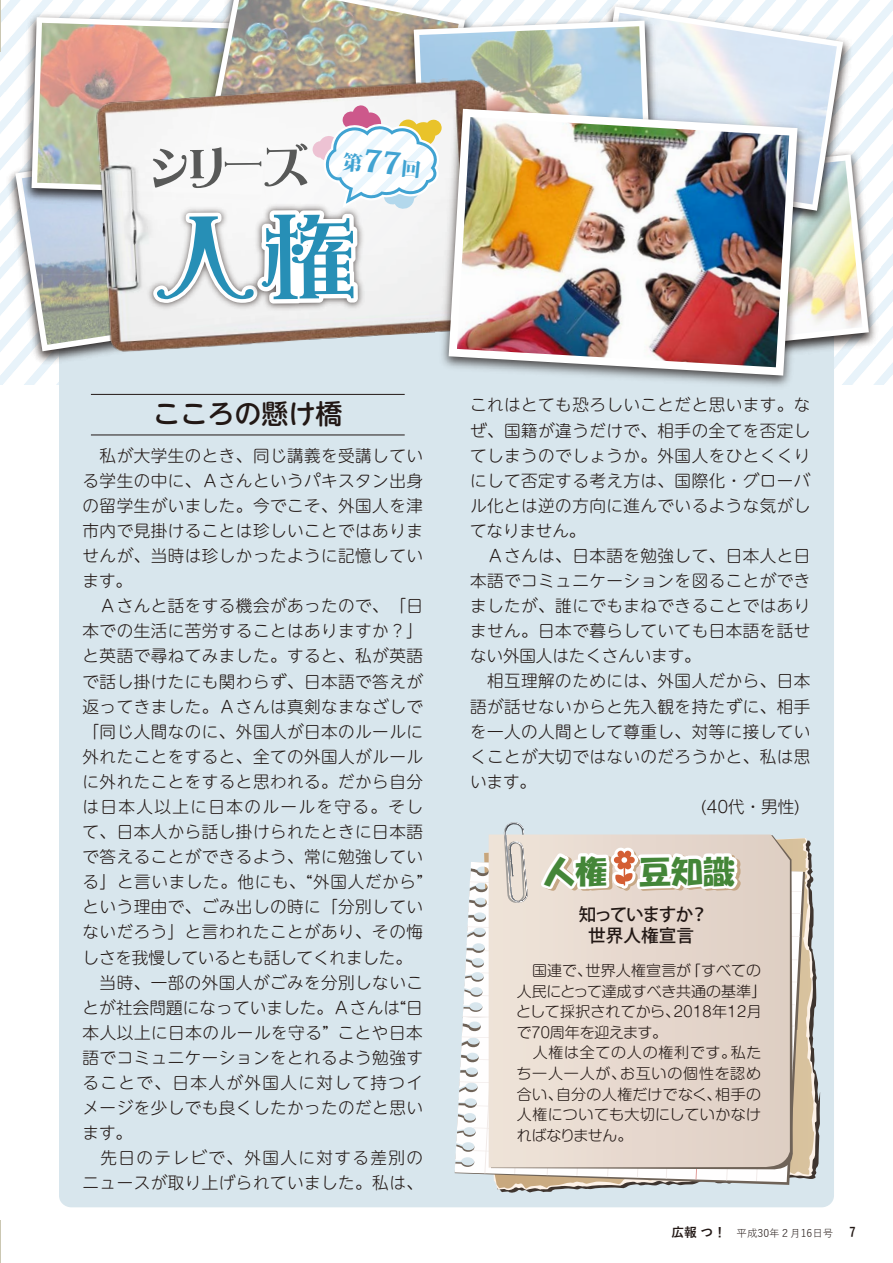
<style>
.page{position:relative;width:893px;height:1263px;background:#fff}
.page>*{position:absolute;margin:0;border:0;box-sizing:border-box;transform-origin:0 0}
.t1{font:31.5px "HGP Soei Kakupoptai";color:#448638}
.t2{font:500 27px "UD Shin M Go Pr 6";color:#221815}
.t3{font:800 19.8px "Koz Min Pr 6 N";color:#40a3d2}
.t4{font:500 17.7px/21.1px "Koz Go Pr 6 N";letter-spacing:-.03em;color:#221815;text-align:center}
.t5{font:300 16.5px/25px "UD Shin M Go Pr 6";letter-spacing:.03em;color:#221815}
.t6{font:300 14.7px/20.7px "Shin M Go Pro";letter-spacing:.01em;color:#221815}
.t7{font:10.5px "Yu Gothic";color:#221815}
.s1{font-size:30.3px}
.s2{color:#231815}
.s3{font-weight:700;font-size:12.75px}
.s4{font-weight:700;font-size:13.5px}
</style>
<div class="page">
<svg style="left:0;top:0;width:893px;height:384px"></svg>
<div style="left:59px;top:318px;width:775px;height:889px;background:#d8e6ed;border-radius:12px"></div>
<img style="left:834px;top:146px;width:47px;height:228px">
<svg style="left:810px;top:154px;width:59px;height:203px"></svg>
<img style="left:810px;top:161px;width:52px;height:185px">
<img style="left:576px;top:0;width:280px;height:228px">
<svg style="left:589px;top:7px;width:254px;height:204px"></svg>
<img style="left:664px;top:13px;width:173px;height:191px">
<img style="left:3px;top:128px;width:107px;height:240px">
<svg style="left:15px;top:137px;width:78px;height:214px"></svg>
<img style="left:22px;top:212px;width:71px;height:133px">
<img style="left:19px;top:9px;width:174px;height:203px">
<img style="left:213px;top:0;width:246px;height:17px">
<img style="left:401px;top:12px;width:263px;height:88px">
<img style="left:93px;top:307px;width:343px;height:46px">
<img style="left:144px;top:307px;width:104px;height:6px">
<img style="left:248px;top:307px;width:120px;height:6px">
<img style="left:32px;top:17px;width:619px;height:290px">
<hr style="left:0;top:0;width:1px;height:51px;background:#bfbfbf">
<img style="left:436px;top:100px;width:374px;height:287px">
<svg style="left:449px;top:109px;width:348px;height:267px"></svg>
<img style="left:457px;top:117px;width:332px;height:250px">
<hr style="left:91px;top:435px;width:314px;height:1px;background:#221815">
<hr style="left:91px;top:394px;width:314px;height:1px;background:#221815">
<svg style="left:496px;top:853px;width:318px;height:336px"></svg>
<svg style="left:459px;top:822px;width:343px;height:359px;background:#e4d9d0"></svg>
<p class="t3" style="left:344px;top:151px;width:80px;rotate:6deg">第<span class="s1">77</span>回</p>
<h2 class="t2" style="left:153px;top:391px;width:191px">こころの懸け橋</h2>
<p class="t5" style="left:83px;top:442px;width:342px">　私が大学生のとき、同じ講義を受講している学生の中に、Ａさんというパキスタン出身の留学生がいました。今でこそ、外国人を津市内で見掛けることは珍しいことではありませんが、当時は珍しかったように記憶しています。<br>　Ａさんと話をする機会があったので、「日本での生活に苦労することはありますか？」と英語で尋ねてみました。すると、私が英語で話し掛けたにも関わらず、日本語で答えが返ってきました。Ａさんは真剣なまなざしで「同じ人間なのに、外国人が日本のルールに外れたことをすると、全ての外国人がルールに外れたことをすると思われる。だから自分は日本人以上に日本のルールを守る。そして、日本人から話し掛けられたときに日本語で答えることができるよう、常に勉強している」と言いました。他にも、“外国人だから”という理由で、ごみ出しの時に「分別していないだろう」と言われたことがあり、その悔しさを我慢しているとも話してくれました。　当時、一部の外国人がごみを分別しないことが社会問題になっていました。Ａさんは“日本人以上に日本のルールを守る” ことや日本語でコミュニケーションをとれるよう勉強することで、日本人が外国人に対して持つイメージを少しでも良くしたかったのだと思います。<br>　先日のテレビで、外国人に対する差別のニュースが取り上げられていました。私は、</p>
<p class="t5" style="left:470px;top:392px;width:342px">これはとても恐ろしいことだと思います。なぜ、国籍が違うだけで、相手の全てを否定してしまうのでしょうか。外国人をひとくくりにして否定する考え方は、国際化・グローバル化とは逆の方向に進んでいるような気がしてなりません。<br>　Ａさんは、日本語を勉強して、日本人と日本語でコミュニケーションを図ることができましたが、誰にでもまねできることではありません。日本で暮らしていても日本語を話せない外国人はたくさんいます。<br>　相互理解のためには、外国人だから、日本語が話せないからと先入観を持たずに、相手を一人の人間として尊重し、対等に接していくことが大切ではないのだろうかと、私は思います。</p>
<h1 class="t1" style="left:543px;top:855px;width:194px">人権<span class="s2">　</span> 豆知識</h1>
<p class="t4" style="left:579px;top:904px;width:134px">知っていますか？世界人権宣言　</p>
<p class="t6" style="left:516px;top:958px;width:251px;text-indent:16px">国連で、世界人権宣言が「すべての人民にとって達成すべき共通の基準」として採択されてから、2018年12月で70周年を迎えます。<br>　人権は全ての人の権利です。私たち一人一人が、お互いの個性を認め合い、自分の人権だけでなく、相手の人権についても大切にしていかなければなりません。</p>
<p class="t7" style="left:671px;top:1223px;width:186px"><span class="s3">広報 つ！</span> 平成30年２月16日号 <span class="s4">7</span></p>
</div>
